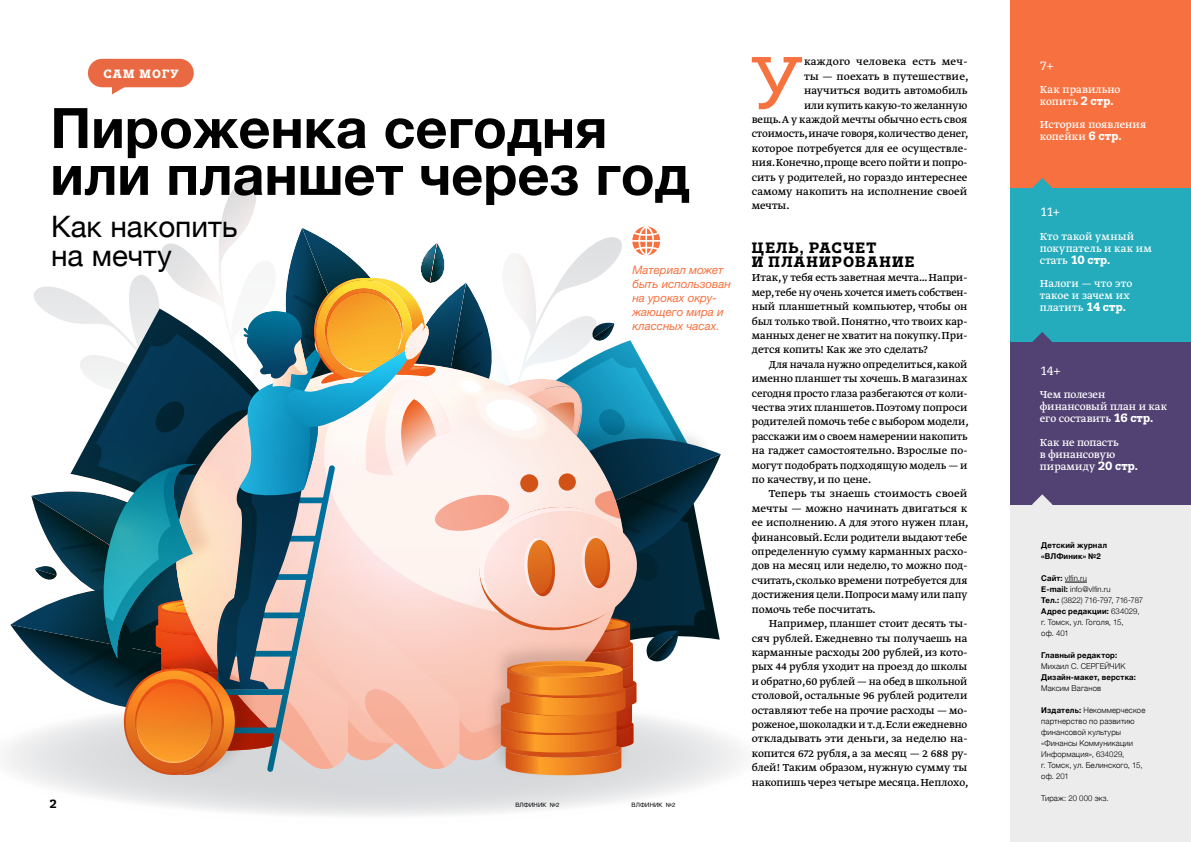
<style>
.page{position:relative;width:1191px;height:842px;background:#fff}
.page>*{position:absolute;margin:0;border:0;box-sizing:border-box;transform-origin:0 0}
.t1{font:73.7px "Trivia Slab";color:#f6733f}
.t2{font:700 55.9px/46.9px "Helvetica Neue";color:#000}
.t3{font:29.5px/29px "Helvetica Neue";color:#000}
.t4{font:700 15px/14.4px "Trivia Slab";letter-spacing:.085em;color:#000}
.t5{font:12px/14.4px "Greta Text Pro";letter-spacing:-.005em;color:#000;text-align:justify}
.t6{font:12px/12px "Greta Text Pro";letter-spacing:.005em;color:#fff}
.t7{font:12px "Greta Text Pro";letter-spacing:.02em;color:#000}
.t8{font:700 12px "Trivia Slab";letter-spacing:.08em;color:#fff}
.t9{font:12px "Trivia Slab";color:#fff}
.t10{font:700 12px "Trivia Slab";color:#000}
.t11{font:italic 11.6px/14px "Helvetica Neue";color:#f6713f}
.t12{font:300 8px/11px "Helvetica Neue";letter-spacing:.015em;color:#000}
.t13{font:700 8px/11px "Helvetica Neue";letter-spacing:.025em;color:#000}
.t14{font:6px "Helvetica Neue";letter-spacing:.015em;color:#000}
.s1{font-family:"Trivia Slab";font-weight:700}
.s2{font-family:"Greta Text Pro";font-weight:400}
.s3{font-weight:700}
</style>
<div class="page">
<div style="left:1010px;top:0;width:181px;height:842px;background:#ececec"></div>
<div style="left:1010px;top:0;width:181px;height:211px;background:#f6713f"></div>
<div style="left:1010px;top:188px;width:181px;height:211px;background:#24acbc"></div>
<div style="left:1010px;top:342px;width:181px;height:163px;background:#524273"></div>
<svg style="left:1032px;top:332px;width:20px;height:10px"></svg>
<svg style="left:1032px;top:494px;width:20px;height:11px"></svg>
<svg style="left:1032px;top:178px;width:20px;height:10px"></svg>
<svg style="left:1065px;top:582px;width:21px;height:1px"></svg>
<svg style="left:62px;top:737px;width:681px;height:79px"></svg>
<div style="left:88px;top:59px;width:106px;height:28px;background:#e96a42;border-radius:14px"></div>
<svg style="left:112px;top:87px;width:19px;height:7px"></svg>
<svg style="left:10px;top:180px;width:711px;height:595px"></svg>
<p class="t8" style="left:103px;top:67px;width:77px">САМ МОГУ</p>
<h2 class="t2" style="left:50px;top:106px;width:641px">Пироженка сегодня или планшет через год</h2>
<h3 class="t3" style="left:51px;top:214px;width:188px">Как накопить на мечту</h3>
<p class="t11" style="left:632px;top:264px;width:100px">Материал может быть использован на уроках окру&shy;жающего мира и классных часах.</p>
<p class="t10" style="left:50px;top:797px;width:9px">2</p>
<p class="t14" style="left:515px;top:801px;width:46px">ВЛФИНИК №2</p>
<p class="t14" style="left:631px;top:801px;width:46px">ВЛФИНИК №2</p>
<h1 class="t1" style="left:751px;top:44px;width:53px">У</h1>
<p class="t7" style="left:804px;top:54px;width:165px">каждого человека есть меч-</p>
<p class="t5" style="left:804px;top:69px;width:166px">ты — поехать в путешествие,</p>
<p class="t5" style="left:804px;top:84px;width:165px">научиться водить автомобиль</p>
<p class="t5" style="left:804px;top:98px;width:165px">или купить какую-то желанную</p>
<p class="t5" style="left:752px;top:113px;width:217px">вещь.А у каждой мечты обычно есть своя</p>
<p class="t5" style="left:752px;top:127px;width:218px">стоимость,иначе говоря,количество денег,</p>
<p class="t5" style="left:752px;top:141px;width:217px">которое потребуется для ее осуществле-</p>
<p class="t5" style="left:752px;top:156px;width:217px">ния.Конечно,проще всего пойти и попро-</p>
<p class="t5" style="left:752px;top:170px;width:217px">сить у родителей, но гораздо интереснее</p>
<p class="t5" style="left:752px;top:185px;width:217px">самому накопить на исполнение своей</p>
<p class="t5" style="left:752px;top:199px;width:39px">мечты.</p>
<p class="t4" style="left:752px;top:241px;width:164px">ЦЕЛЬ, РАСЧЕТ<br>И ПЛАНИРОВАНИЕ</p>
<p class="t5" style="left:752px;top:271px;width:217px">Итак, у тебя есть заветная мечта… Напри&shy;мер,тебе ну очень хочется иметь собствен&shy;ный планшетный компьютер, чтобы он был только твой. Понятно, что твоих кар&shy;манных денег не хватит на покупку.При&shy;дется копить! Как же это сделать?</p>
<p class="t5" style="left:752px;top:357px;width:218px;text-indent:17px">Для начала нужно определиться,какой именно планшет ты хочешь. В магазинах сегодня просто глаза разбегаются от коли&shy;чества этих планшетов. Поэтому попроси родителей помочь тебе с выбором модели, расскажи им о своем намерении накопить на гаджет самостоятельно. Взрослые по&shy;могут подобрать подходящую модель — и по качеству, и по цене.</p>
<p class="t5" style="left:752px;top:487px;width:218px;text-indent:17px">Теперь ты знаешь стоимость своей мечты — можно начинать двигаться к ее исполнению. А для этого нужен план, финансовый. Если родители выдают тебе определенную сумму карманных расхо&shy;дов на месяц или неделю, то можно под&shy;считать,сколько времени потребуется для достижения цели.Попроси маму или папу помочь тебе посчитать.</p>
<p class="t5" style="left:752px;top:617px;width:218px;text-indent:17px">Например, планшет стоит десять ты&shy;сяч рублей. Ежедневно ты получаешь на карманные расходы 200 рублей, из кото&shy;рых 44 рубля уходит на проезд до школы и обратно,60 рублей — на обед в школьной столовой, остальные 96 рублей родители оставляют тебе на прочие расходы — мо&shy;роженое,шоколадки и т.д.Если ежедневно откладывать эти деньги, за неделю на&shy;копится 672 рубля, а за месяц — 2 688 ру&shy;блей! Таким образом, нужную сумму ты накопишь через четыре месяца. Неплохо,</p>
<p class="t9" style="left:1039px;top:59px;width:15px">7+</p>
<p class="t6" style="left:1039px;top:84px;width:82px">Как правильно копить <span class="s1">2 стр.</span></p>
<p class="t6" style="left:1039px;top:119px;width:108px">История появления копейки <span class="s1">6 стр.</span></p>
<p class="t9" style="left:1039px;top:206px;width:22px">11+</p>
<p class="t6" style="left:1039px;top:230px;width:114px">Кто такой умный покупатель и как им</p>
<p class="t8" style="left:1039px;top:253px;width:72px"><span class="s2">стать</span> 10 стр.</p>
<p class="t6" style="left:1039px;top:278px;width:94px">Налоги — что это такое и зачем их платить <span class="s1">14 стр.</span></p>
<p class="t9" style="left:1039px;top:364px;width:23px">14+</p>
<p class="t6" style="left:1039px;top:389px;width:129px">Чем полезен финансовый план и как его составить <span class="s1">16 стр.</span></p>
<p class="t6" style="left:1039px;top:436px;width:100px">Как не попасть<br>в финансовую пирамиду <span class="s1">20 стр.</span></p>
<p class="t13" style="left:1041px;top:540px;width:67px">Детский журнал «ВЛФиник» №2</p>
<p class="t12" style="left:1041px;top:572px;width:103px"><span class="s3">Сайт:</span> vlfin.ru<br><span class="s3">E-mail:</span> info@vlfin.ru<br><span class="s3">Тел.:</span> (3822) 716-797, 716-787<br><span class="s3">Адрес редакции:</span> 634029, г. Томск, ул. Гоголя, 15,<br>оф. 401</p>
<p class="t13" style="left:1041px;top:650px;width:77px">Главный редактор:</p>
<p class="t12" style="left:1041px;top:660px;width:86px">Михаил С. СЕРГЕЙЧИК</p>
<p class="t13" style="left:1041px;top:672px;width:96px">Дизайн-макет, верстка:</p>
<p class="t12" style="left:1041px;top:682px;width:61px">Максим Ваганов</p>
<p class="t12" style="left:1041px;top:704px;width:106px"><span class="s3">Издатель:</span> Некоммерческое партнерство по развитию финансовой культуры «Финансы Коммуникации<br>Информация», 634029,<br>г. Томск, ул. Белинского, 15, оф. 201</p>
<p class="t12" style="left:1041px;top:792px;width:69px">Тираж: 20 000 экз.</p>
</div>
